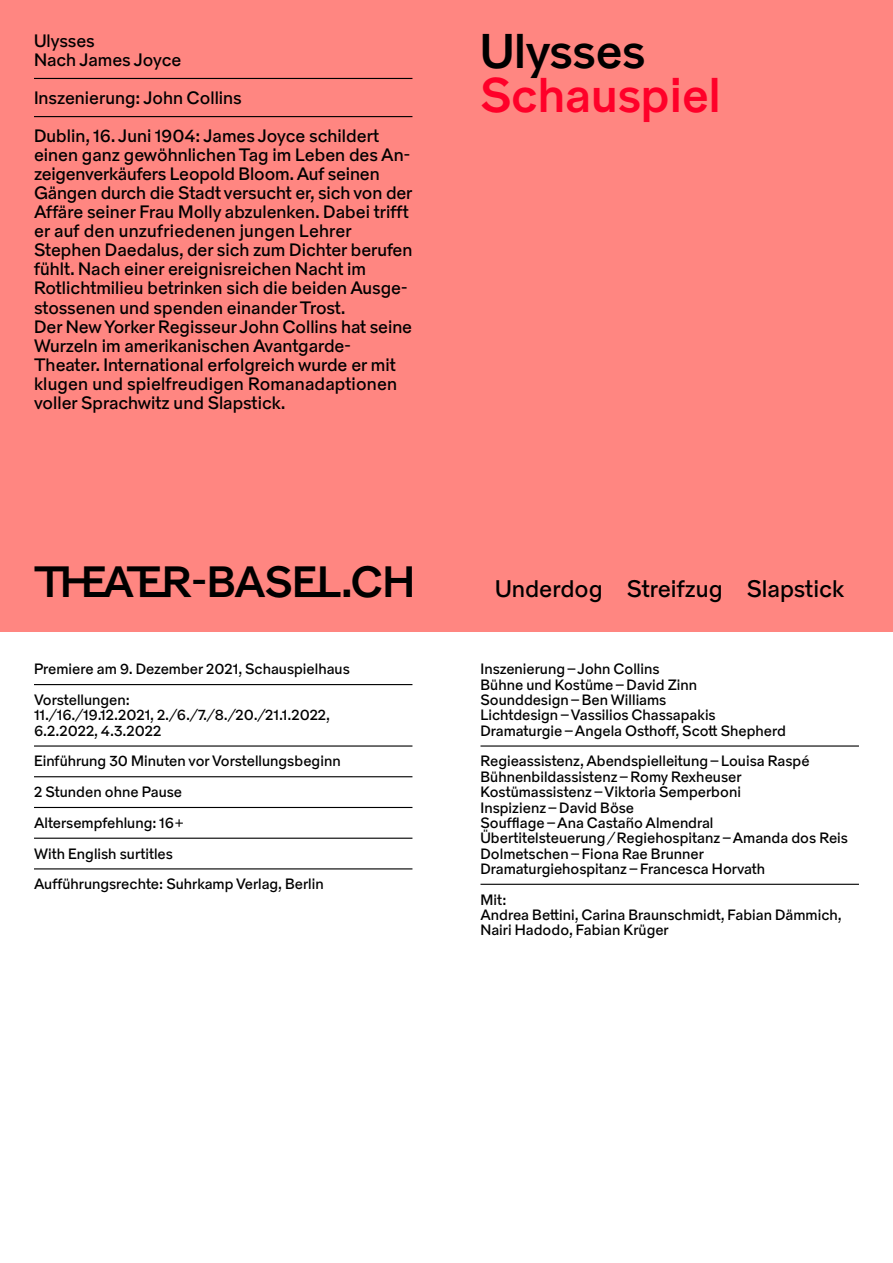
<style>
.page{position:relative;width:893px;height:1263px;background:#fff}
.page>*{position:absolute;margin:0;border:0;box-sizing:border-box;transform-origin:0 0}
.t1{font:48.75px "Theater Basel Grotesk 120 Ligaturen";color:#ff0029}
.t2{font:48.75px "Theater Basel Grotesk 120 Ligaturen";color:#000}
.t3{font:43.8px "Theater Basel Grotesk 120 Ligaturen";color:#000}
.t4{font:24px "Theater Basel Grotesk 105";color:#000}
.t5{font:18px/19px "Theater Basel Grotesk 105";color:#000}
.t6{font:15px/15.3px "Theater Basel Grotesk 105";color:#000}
</style>
<div class="page">
<div style="left:0;top:0;width:893px;height:631px;background:#ff8681"></div>
<hr style="left:34px;top:684px;width:378px;height:1px;background:#000">
<hr style="left:34px;top:745px;width:378px;height:2px;background:#000">
<hr style="left:34px;top:776px;width:378px;height:1px;background:#000">
<hr style="left:34px;top:807px;width:378px;height:1px;background:#000">
<hr style="left:34px;top:838px;width:378px;height:1px;background:#000">
<hr style="left:34px;top:868px;width:378px;height:1px;background:#000">
<hr style="left:480px;top:745px;width:379px;height:2px;background:#000">
<hr style="left:480px;top:884px;width:379px;height:1px;background:#000">
<hr style="left:34px;top:78px;width:378px;height:1px;background:#000">
<hr style="left:34px;top:116px;width:378px;height:1px;background:#000">
<p class="t5" style="left:34px;top:31px;width:149px">Ulysses<br>Nach James Joyce</p>
<p class="t5" style="left:34px;top:79px;width:347px;line-height:38.1px">Inszenierung: John Collins<br>Dublin, 16. Juni 1904: James Joyce schildert</p>
<p class="t5" style="left:34px;top:146px;width:380px">einen ganz gewöhnlichen Tag im Leben des An&shy;zeigenverkäufers Leopold Bloom. Auf seinen Gängen durch die Stadt versucht er, sich von der Affäre seiner Frau Molly abzulenken. Dabei trifft er auf den unzufriedenen jungen Lehrer Stephen Daedalus, der sich zum Dichter berufen fühlt. Nach einer ereignisreichen Nacht im Rotlichtmilieu betrinken sich die beiden Ausge&shy;stossenen und spenden einander Trost.<br>Der New Yorker Regisseur John Collins hat seine Wurzeln im amerikanischen Avantgarde-Theater. International erfolgreich wurde er mit klugen und spielfreudigen Romanadaptionen voller Sprachwitz und Slapstick.</p>
<h2 class="t3" style="left:34px;top:556px;width:382px">THEATER-BASEL.CH</h2>
<p class="t6" style="left:34px;top:654px;width:317px;line-height:30.8px">Premiere am 9. Dezember 2021, Schauspielhaus<br>Vorstellungen:</p>
<p class="t6" style="left:34px;top:708px;width:298px">11./16./19.12.2021, 2./6./7./8./20./21.1.2022,<br>6.2.2022, 4.3.2022</p>
<p class="t6" style="left:34px;top:746px;width:308px;line-height:30.8px">Einführung 30 Minuten vor Vorstellungsbeginn<br>2 Stunden ohne Pause<br>Altersempfehlung: 16+<br>With English surtitles<br>Aufführungsrechte: Suhrkamp Verlag, Berlin</p>
<h1 class="t2" style="left:480px;top:23px;width:166px">Ulysses</h1>
<h1 class="t1" style="left:480px;top:67px;width:242px">Schauspiel</h1>
<h3 class="t4" style="left:495px;top:575px;width:351px">Underdog Streifzug Slapstick</h3>
<p class="t6" style="left:480px;top:662px;width:307px">Inszenierung – John Collins<br>Bühne und Kostüme – David Zinn Sounddesign – Ben Williams<br>Lichtdesign – Vassilios Chassapakis Dramaturgie – Angela Osthoff, Scott Shepherd</p>
<p class="t6" style="left:480px;top:754px;width:369px">Regieassistenz, Abendspielleitung – Louisa Raspé Bühnenbildassistenz – Romy Rexheuser Kostümassistenz – Viktoria Semperboni<br>Inspizienz – David Böse<br>Soufflage – Ana Castaño Almendral Übertitelsteuerung/Regiehospitanz – Amanda dos Reis Dolmetschen – Fiona Rae Brunner Dramaturgiehospitanz – Francesca Horvath</p>
<p class="t6" style="left:480px;top:892px;width:363px">Mit:<br>Andrea Bettini, Carina Braunschmidt, Fabian Dämmich,<br>Nairi Hadodo, Fabian Krüger</p>
</div>
